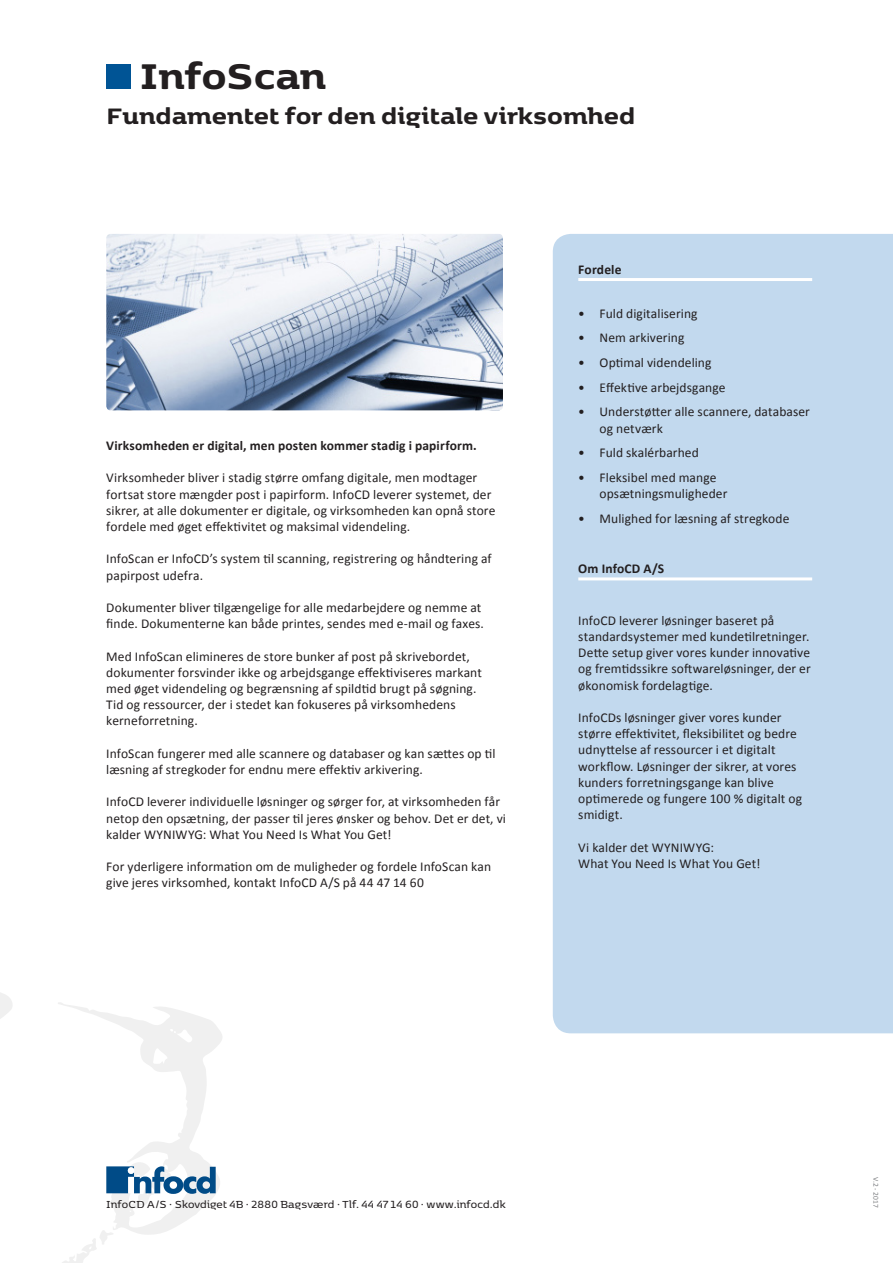
<style>
.page{position:relative;width:893px;height:1263px;background:#fff}
.page>*{position:absolute;margin:0;border:0;box-sizing:border-box;transform-origin:0 0}
.Rubrik{font:600 42px "KBH";letter-spacing:-.01em;color:#231f20}
.t1{font:600 26.25px "KBH";color:#231f20}
.Bread{font:13.5px/16.2px "Calibri";letter-spacing:.005em;color:#231f20}
.Mellemrubrik{font:700 13.5px "Calibri";letter-spacing:.01em;color:#231f20}
.Kasserubrik{font:700 13.5px "Calibri";letter-spacing:.01em;color:#231f20}
.t2{font:12px "KBH";letter-spacing:.015em;color:#231f20}
.MadeBy{font:7.5px "Calibri";color:#808285}
.s1{font-family:"Calibri"}
</style>
<div class="page">
<div style="left:553px;top:234px;width:340px;height:799px;background:#c2d9ee"></div>
<img style="left:106px;top:234px;width:397px;height:176px">
<hr style="left:578px;top:278px;width:234px;height:3px;background:#fff">
<hr style="left:578px;top:577px;width:234px;height:3px;background:#fff">
<svg style="left:0;top:993px;width:222px;height:270px"></svg>
<div style="left:106px;top:64px;width:25px;height:25px;background:#005495"></div>
<p class="Rubrik" style="left:140px;top:53px;width:188px">InfoScan</p>
<p class="t1" style="left:106px;top:102px;width:531px">Fundamentet for den digitale virksomhed</p>
<p class="Mellemrubrik" style="left:106px;top:437px;width:372px">Virksomheden er digital, men posten kommer stadig i papirform.</p>
<p class="Bread" style="left:106px;top:470px;width:391px">Virksomheder bliver i stadig større omfang digitale, men modtager fortsat store mængder post i papirform. InfoCD leverer systemet, der sikrer, at alle dokumenter er digitale, og virksomheden kan opnå store fordele med øget effektivitet og maksimal videndeling.</p>
<p class="Bread" style="left:106px;top:551px;width:387px">InfoScan er InfoCD’s system til scanning, registrering og håndtering af papirpost udefra.</p>
<p class="Bread" style="left:106px;top:599px;width:379px">Dokumenter bliver tilgængelige for alle medarbejdere og nemme at finde. Dokumenterne kan både printes, sendes med e-mail og faxes.</p>
<p class="Bread" style="left:106px;top:648px;width:377px">Med InfoScan elimineres de store bunker af post på skrivebordet, dokumenter forsvinder ikke og arbejdsgange effektiviseres markant med øget videndeling og begrænsning af spildtid brugt på søgning.<br>Tid og ressourcer, der i stedet kan fokuseres på virksomhedens kerneforretning.</p>
<p class="Bread" style="left:106px;top:745px;width:391px">InfoScan fungerer med alle scannere og databaser og kan sættes op til læsning af stregkoder for endnu mere effektiv arkivering.</p>
<p class="Bread" style="left:106px;top:794px;width:401px">InfoCD leverer individuelle løsninger og sørger for, at virksomheden får netop den opsætning, der passer til jeres ønsker og behov. Det er det, vi kalder WYNIWYG: What You Need Is What You Get!</p>
<p class="Bread" style="left:106px;top:859px;width:386px">For yderligere information om de muligheder og fordele InfoScan kan give jeres virksomhed, kontakt InfoCD A/S på 44 47 14 60</p>
<p class="Kasserubrik" style="left:578px;top:261px;width:45px">Fordele</p>
<p class="Bread" style="left:578px;top:305px;width:121px">• Fuld digitalisering</p>
<p class="Bread" style="left:578px;top:330px;width:108px">• Nem arkivering</p>
<p class="Bread" style="left:578px;top:354px;width:135px">• Optimal videndeling</p>
<p class="Bread" style="left:578px;top:379px;width:149px">• Effektive arbejdsgange</p>
<p class="Bread" style="left:600px;top:404px;width:212px;text-indent:-21px">• Understøtter alle scannere, databaser og netværk</p>
<p class="Bread" style="left:578px;top:445px;width:122px">• Fuld skalérbarhed</p>
<p class="Bread" style="left:600px;top:469px;width:129px;text-indent:-21px">• Fleksibel med mange opsætningsmuligheder</p>
<p class="Bread" style="left:578px;top:510px;width:213px">• Mulighed for læsning af stregkode</p>
<p class="Kasserubrik" style="left:578px;top:560px;width:87px">Om InfoCD A/S</p>
<p class="Bread" style="left:578px;top:612px;width:234px">InfoCD leverer løsninger baseret på standardsystemer med kundetilretninger.<br>Dette setup giver vores kunder innovative og fremtidssikre softwareløsninger, der er økonomisk fordelagtige.</p>
<p class="Bread" style="left:578px;top:709px;width:225px">InfoCDs løsninger giver vores kunder større effektivitet, fleksibilitet og bedre udnyttelse af ressourcer i et digitalt workflow. Løsninger der sikrer, at vores kunders forretningsgange kan blive optimerede og fungere 100 % digitalt og smidigt.</p>
<p class="Bread" style="left:578px;top:839px;width:184px">Vi kalder det WYNIWYG:<br>What You Need Is What You Get!</p>
<p class="t2" style="left:106px;top:1198px;width:401px">InfoCD A/S <span class="s1">·</span> Skovdiget 4B <span class="s1">·</span> 2880 Bagsværd <span class="s1">·</span> Tlf. 44 47 14 60 <span class="s1">·</span> www.infocd.dk</p>
<p class="MadeBy" style="left:881px;top:1176px;width:32px;rotate:90deg">V.2 - 2017</p>
</div>
